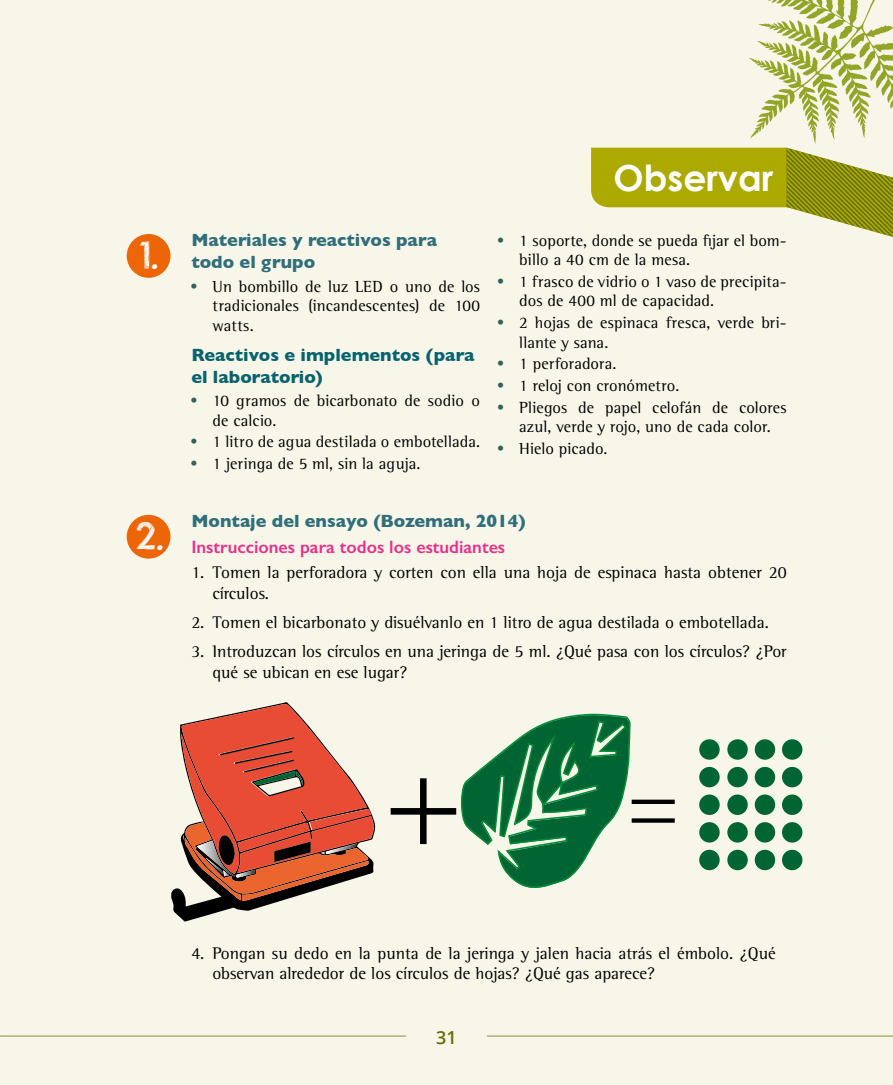
<style>
.page{position:relative;width:893px;height:1085px;background:#fff}
.page>*{position:absolute;margin:0;border:0;box-sizing:border-box;transform-origin:0 0}
.t1{font:700 36px "Century Gothic";color:#fff}
.t2{font:36px "Sketchy";color:#fff}
.t3{font:700 18px/21.6px "Gill Sans";color:#306e7a}
.t4{font:700 18px/21.6px "Gill Sans";color:#08636e}
.t5{font:600 18px "Gill Sans";color:#e8308a}
.t6{font:600 18px "Open Sans";color:#636f03}
.t7{font:17.25px/20.7px "Rotis Semi Serif Std";color:#000}
.t8{font:16.5px/19.5px "Rotis Semi Serif Std";letter-spacing:.005em;color:#000}
.s1{font-family:"Homestead";color:#326259}
</style>
<div class="page">
<div style="left:0;top:0;width:893px;height:1084px;background:#f7f6e9"></div>
<hr style="left:1px;top:1035px;width:405px;height:1px;background:#636f03">
<hr style="left:487px;top:1035px;width:406px;height:1px;background:#636f03">
<svg style="left:171px;top:702px;width:204px;height:219px;background:#c6c5ba"></svg>
<svg style="left:181px;top:703px;width:194px;height:197px;background:#cd725e"></svg>
<div style="left:699px;top:739px;width:21px;height:20px;background:#006533;border-radius:50%"></div>
<div style="left:699px;top:766px;width:21px;height:21px;background:#006533;border-radius:50%"></div>
<div style="left:699px;top:794px;width:21px;height:20px;background:#006533;border-radius:50%"></div>
<div style="left:699px;top:822px;width:21px;height:20px;background:#006533;border-radius:50%"></div>
<div style="left:699px;top:849px;width:21px;height:21px;background:#006533;border-radius:50%"></div>
<div style="left:727px;top:739px;width:21px;height:20px;background:#006533;border-radius:50%"></div>
<div style="left:727px;top:766px;width:21px;height:21px;background:#006533;border-radius:50%"></div>
<div style="left:727px;top:794px;width:21px;height:20px;background:#006533;border-radius:50%"></div>
<div style="left:727px;top:822px;width:21px;height:20px;background:#006533;border-radius:50%"></div>
<div style="left:727px;top:849px;width:21px;height:21px;background:#006533;border-radius:50%"></div>
<div style="left:755px;top:739px;width:20px;height:20px;background:#006533;border-radius:50%"></div>
<div style="left:755px;top:766px;width:20px;height:21px;background:#006533;border-radius:50%"></div>
<div style="left:755px;top:794px;width:20px;height:20px;background:#006533;border-radius:50%"></div>
<div style="left:755px;top:822px;width:20px;height:20px;background:#006533;border-radius:50%"></div>
<div style="left:755px;top:849px;width:20px;height:21px;background:#006533;border-radius:50%"></div>
<div style="left:782px;top:739px;width:20px;height:20px;background:#006533;border-radius:50%"></div>
<div style="left:782px;top:766px;width:20px;height:21px;background:#006533;border-radius:50%"></div>
<div style="left:782px;top:794px;width:20px;height:20px;background:#006533;border-radius:50%"></div>
<div style="left:782px;top:822px;width:20px;height:20px;background:#006533;border-radius:50%"></div>
<div style="left:782px;top:849px;width:20px;height:21px;background:#006533;border-radius:50%"></div>
<svg style="left:391px;top:713px;width:240px;height:180px;background:#8bb798"></svg>
<svg style="left:632px;top:799px;width:43px;height:4px"></svg>
<svg style="left:632px;top:818px;width:43px;height:4px"></svg>
<div style="left:127px;top:234px;width:43px;height:44px;background:#ec6608;border-radius:50%"></div>
<div style="left:127px;top:514px;width:43px;height:44px;background:#ec6608;border-radius:50%"></div>
<svg style="left:591px;top:0;width:302px;height:237px;background:#d7d89c"></svg>
<h1 class="t2" style="left:136px;top:235px;width:23px">1.</h1>
<h1 class="t2" style="left:136px;top:515px;width:29px">2.</h1>
<p class="t3" style="left:191px;top:229px;width:247px">Materiales y reactivos para todo el grupo</p>
<p class="t8" style="left:213px;top:276px;width:269px;text-align:justify;text-indent:-21px"><span class="s1">•</span> Un bombillo de luz LED o uno de los tradicionales (incandescentes) de 100 watts.</p>
<p class="t4" style="left:191px;top:343px;width:285px">Reactivos e implementos (para el laboratorio)</p>
<p class="t8" style="left:213px;top:391px;width:269px;text-indent:-21px"><span class="s1">•</span> 10 gramos de bicarbonato de sodio o de calcio.</p>
<p class="t8" style="left:192px;top:432px;width:290px"><span class="s1">•</span> 1 litro de agua destilada o embotellada.</p>
<p class="t8" style="left:192px;top:453px;width:230px"><span class="s1">•</span> 1 jeringa de 5 ml, sin la aguja.</p>
<h1 class="t1" style="left:613px;top:155px;width:161px">Observar</h1>
<p class="t8" style="left:519px;top:230px;width:269px;text-indent:-21px"><span class="s1">•</span> 1 soporte, donde se pueda fijar el bom&shy;billo a 40 cm de la mesa.</p>
<p class="t8" style="left:519px;top:271px;width:269px;text-indent:-21px"><span class="s1">•</span> 1 frasco de vidrio o 1 vaso de precipita&shy;dos de 400 ml de capacidad.</p>
<p class="t8" style="left:519px;top:313px;width:269px;text-indent:-21px"><span class="s1">•</span> 2 hojas de espinaca fresca, verde bri&shy;llante y sana.</p>
<p class="t8" style="left:498px;top:354px;width:120px"><span class="s1">•</span> 1 perforadora.</p>
<p class="t8" style="left:498px;top:375px;width:183px"><span class="s1">•</span> 1 reloj con cronómetro.</p>
<p class="t8" style="left:498px;top:397px;width:290px;text-align:center"><span class="s1">•</span> Pliegos de papel celofán de colores azul, verde y rojo, uno de cada color.</p>
<p class="t8" style="left:498px;top:438px;width:111px"><span class="s1">•</span> Hielo picado.</p>
<p class="t3" style="left:191px;top:510px;width:336px">Montaje del ensayo (Bozeman, 2014)</p>
<p class="t5" style="left:191px;top:536px;width:315px">Instrucciones para todos los estudiantes</p>
<p class="t7" style="left:212px;top:561px;width:576px;text-indent:-21px">1. Tomen la perforadora y corten con ella una hoja de espinaca hasta obtener 20 círculos.</p>
<p class="t7" style="left:191px;top:611px;width:579px">2. Tomen el bicarbonato y disuélvanlo en 1 litro de agua destilada o embotellada.</p>
<p class="t7" style="left:212px;top:641px;width:576px;text-indent:-21px">3. Introduzcan los círculos en una jeringa de 5 ml. ¿Qué pasa con los círculos? ¿Por qué se ubican en ese lugar?</p>
<p class="t7" style="left:212px;top:942px;width:565px;text-indent:-21px">4. Pongan su dedo en la punta de la jeringa y jalen hacia atrás el émbolo. ¿Qué observan alrededor de los círculos de hojas? ¿Qué gas aparece?</p>
<p class="t6" style="left:436px;top:1024px;width:22px">31</p>
</div>
